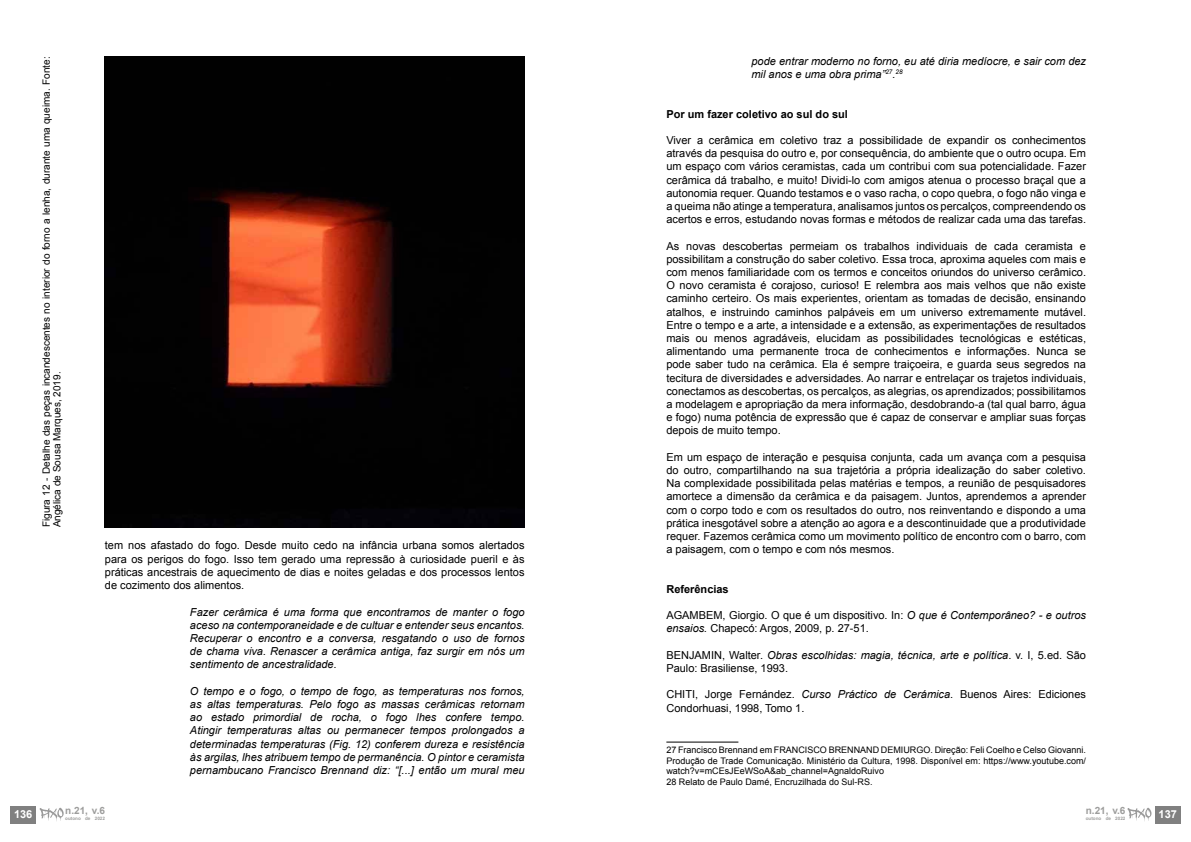
<style>
.page{position:relative;width:1191px;height:842px;background:#fff}
.page>*{position:absolute;margin:0;border:0;box-sizing:border-box;transform-origin:0 0}
.t1{font:11px/13.2px "Arial";color:#000;text-align:justify}
.t2{font:italic 11px/13.2px "Arial";color:#000;text-align:justify}
.t3{font:700 11px "Arial";color:#000}
.t4{font:700 11px "Arial";color:#fff}
.t5{font:10px/10.8px "Arial";color:#000}
.t6{font:700 10px "Arial";color:#9d9d9c}
.t7{font:9px/10.8px "Arial";color:#000}
.t8{font:700 4.6px "Arial";color:#9d9d9c}
.s1{font-style:italic}
</style>
<div class="page">
<hr style="left:666px;top:741px;width:72px;height:1px;background:#000">
<img style="left:105px;top:57px;width:419px;height:470px">
<div style="left:1155px;top:806px;width:25px;height:17px;background:#808080"></div>
<svg style="left:1127px;top:808px;width:24px;height:13px"></svg>
<div style="left:11px;top:806px;width:25px;height:17px;background:#808080"></div>
<svg style="left:40px;top:808px;width:24px;height:13px"></svg>
<p class="t5" style="left:41px;top:527px;width:472px;rotate:-90deg">Figura 12 - Detalhe das peças incandescentes no interior do forno a lenha, durante uma queima. Fonte:<br>Angélica de Sousa Marques, 2019.</p>
<p class="t1" style="left:105px;top:539px;width:421px">tem nos afastado do fogo. Desde muito cedo na infância urbana somos alertados para os perigos do fogo. Isso tem gerado uma repressão à curiosidade pueril e às práticas ancestrais de aquecimento de dias e noites geladas e dos processos lentos de cozimento dos alimentos.</p>
<p class="t2" style="left:190px;top:605px;width:336px">Fazer cerâmica é uma forma que encontramos de manter o fogo aceso na contemporaneidade e de cultuar e entender seus encantos.<br>Recuperar o encontro e a conversa, resgatando o uso de fornos de chama viva. Renascer a cerâmica antiga, faz surgir em nós um sentimento de ancestralidade.</p>
<p class="t2" style="left:190px;top:684px;width:336px">O tempo e o fogo, o tempo de fogo, as temperaturas nos fornos, as altas temperaturas. Pelo fogo as massas cerâmicas retornam ao estado primordial de rocha, o fogo lhes confere tempo.<br>Atingir temperaturas altas ou permanecer tempos prolongados a determinadas temperaturas (Fig. 12) conferem dureza e resistência às argilas, lhes atribuem tempo de permanência. O pintor e ceramista pernambucano Francisco Brennand diz: “[...] então um mural meu</p>
<p class="t4" style="left:14px;top:807px;width:20px">136</p>
<p class="t6" style="left:65px;top:804px;width:41px">n.21, v.6</p>
<p class="t8" style="left:65px;top:815px;width:41px">outono de 2022</p>
<p class="t2" style="left:751px;top:54px;width:336px">pode entrar moderno no forno, eu até diria medíocre, e sair com dez mil anos e uma obra prima”<sup>27</sup>.<sup>28</sup></p>
<p class="t3" style="left:666px;top:106px;width:183px">Por um fazer coletivo ao sul do sul</p>
<p class="t1" style="left:666px;top:134px;width:421px">Viver a cerâmica em coletivo traz a possibilidade de expandir os conhecimentos através da pesquisa do outro e, por consequência, do ambiente que o outro ocupa. Em um espaço com vários ceramistas, cada um contribui com sua potencialidade. Fazer cerâmica dá trabalho, e muito! Dividi-lo com amigos atenua o processo braçal que a autonomia requer. Quando testamos e o vaso racha, o copo quebra, o fogo não vinga e a queima não atinge a temperatura, analisamos juntos os percalços, compreendendo os acertos e erros, estudando novas formas e métodos de realizar cada uma das tarefas.</p>
<p class="t1" style="left:666px;top:239px;width:421px">As novas descobertas permeiam os trabalhos individuais de cada ceramista e possibilitam a construção do saber coletivo. Essa troca, aproxima aqueles com mais e com menos familiaridade com os termos e conceitos oriundos do universo cerâmico.<br>O novo ceramista é corajoso, curioso! E relembra aos mais velhos que não existe caminho certeiro. Os mais experientes, orientam as tomadas de decisão, ensinando atalhos, e instruindo caminhos palpáveis em um universo extremamente mutável.<br>Entre o tempo e a arte, a intensidade e a extensão, as experimentações de resultados mais ou menos agradáveis, elucidam as possibilidades tecnológicas e estéticas, alimentando uma permanente troca de conhecimentos e informações. Nunca se pode saber tudo na cerâmica. Ela é sempre traiçoeira, e guarda seus segredos na tecitura de diversidades e adversidades. Ao narrar e entrelaçar os trajetos individuais, conectamos as descobertas, os percalços, as alegrias, os aprendizados; possibilitamos a modelagem e apropriação da mera informação, desdobrando-a (tal qual barro, água e fogo) numa potência de expressão que é capaz de conservar e ampliar suas forças depois de muito tempo.</p>
<p class="t1" style="left:666px;top:450px;width:421px">Em um espaço de interação e pesquisa conjunta, cada um avança com a pesquisa do outro, compartilhando na sua trajetória a própria idealização do saber coletivo.<br>Na complexidade possibilitada pelas matérias e tempos, a reunião de pesquisadores amortece a dimensão da cerâmica e da paisagem. Juntos, aprendemos a aprender com o corpo todo e com os resultados do outro, nos reinventando e dispondo a uma prática inesgotável sobre a atenção ao agora e a descontinuidade que a produtividade requer. Fazemos cerâmica como um movimento político de encontro com o barro, com a paisagem, com o tempo e com nós mesmos.</p>
<p class="t3" style="left:666px;top:582px;width:64px">Referências</p>
<p class="t1" style="left:666px;top:609px;width:421px">AGAMBEM, Giorgio. O que é um dispositivo. In: <span class="s1">O que é Contemporâneo? - e outros ensaios.</span> Chapecó: Argos, 2009, p. 27-51.</p>
<p class="t1" style="left:666px;top:648px;width:421px">BENJAMIN, Walter. <span class="s1">Obras escolhidas: magia, técnica, arte e política</span>. v. I, 5.ed. São<br>Paulo: Brasiliense, 1993.</p>
<p class="t1" style="left:666px;top:688px;width:421px">CHITI, Jorge Fernández. <span class="s1">Curso Práctico de Cerámica</span>. Buenos Aires: Ediciones<br>Condorhuasi, 1998, Tomo 1.</p>
<p class="t7" style="left:666px;top:744px;width:421px">27 Francisco Brennand em FRANCISCO BRENNAND DEMIURGO. Direção: Feli Coelho e Celso Giovanni.<br>Produção de Trade Comunicação. Ministério da Cultura, 1998. Disponível em: https://www.youtube.com/ watch?v=mCEsJEeWSoA&amp;ab_channel=AgnaldoRuivo<br>28 Relato de Paulo Damé, Encruzilhada do Sul-RS.</p>
<p class="t6" style="left:1085px;top:804px;width:41px">n.21, v.6</p>
<p class="t8" style="left:1085px;top:815px;width:41px">outono de 2022</p>
<p class="t4" style="left:1158px;top:807px;width:20px">137</p>
</div>
